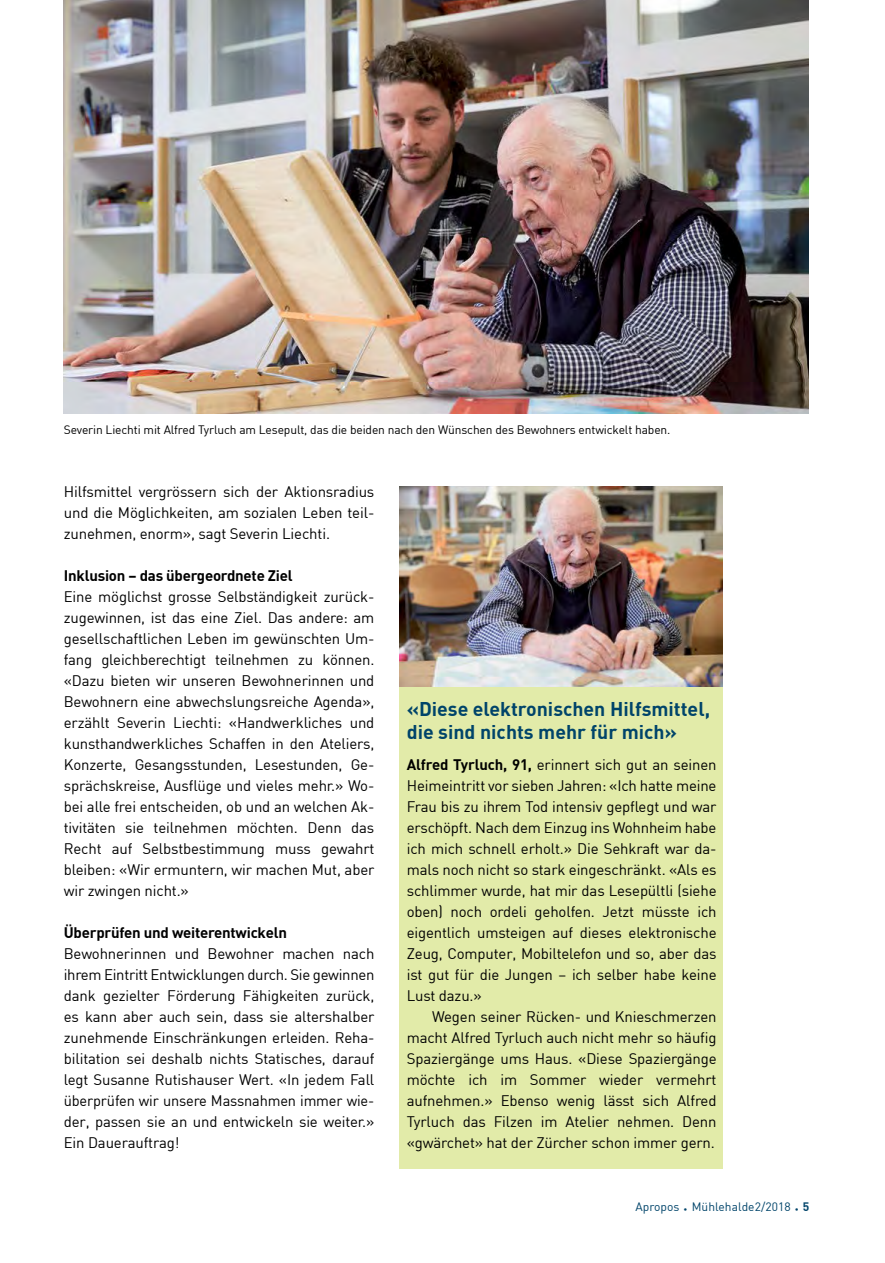
<style>
.page{position:relative;width:885px;height:1263px;background:#fff}
.page>*{position:absolute;margin:0;border:0;box-sizing:border-box;transform-origin:0 0}
.t1{font:700 19.5px/22.5px "DIN";color:#00446a}
.t2{font:15px/21px "DIN";letter-spacing:-.01em;color:#000;text-align:justify}
.t3{font:700 15px "DIN";letter-spacing:-.015em;color:#000}
.t4{font:12px "DIN";letter-spacing:-.01em;color:#000}
.t5{font:12px "DIN";letter-spacing:.005em;color:#00446a}
.s1{font-weight:700}
.s2{font-size:7.5px}
</style>
<div class="page">
<div style="left:400px;top:486px;width:322px;height:682px;background:#e2eba9"></div>
<img style="left:64px;top:0;width:744px;height:413px">
<img style="left:400px;top:486px;width:322px;height:200px">
<p class="t4" style="left:64px;top:423px;width:608px">Severin Liechti mit Alfred Tyrluch am Lesepult, das die beiden nach den Wünschen des Bewohners entwickelt haben.</p>
<p class="t2" style="left:64px;top:481px;width:312px">Hilfsmittel vergrössern sich der Aktionsradius und die Möglichkeiten, am sozialen Leben teil&shy;zunehmen, enorm», sagt Severin Liechti.</p>
<p class="t3" style="left:64px;top:566px;width:230px">Inklusion – das übergeordnete Ziel</p>
<p class="t2" style="left:64px;top:586px;width:312px">Eine möglichst grosse Selbständigkeit zurück&shy;zugewinnen, ist das eine Ziel. Das andere: am gesellschaftlichen Leben im gewünschten Um&shy;fang gleichberechtigt teilnehmen zu können. «Dazu bieten wir unseren Bewohnerinnen und Bewohnern eine abwechslungsreiche Agenda», erzählt Severin Liechti: «Handwerkliches und kunsthandwerkliches Schaffen in den Ateliers, Konzerte, Gesangsstunden, Lesestunden, Ge&shy;sprächskreise, Ausflüge und vieles mehr.» Wo&shy;bei alle frei entscheiden, ob und an welchen Ak&shy;tivitäten sie teilnehmen möchten. Denn das Recht auf Selbstbestimmung muss gewahrt bleiben: «Wir ermuntern, wir machen Mut, aber wir zwingen nicht.»</p>
<p class="t3" style="left:64px;top:923px;width:225px">Überprüfen und weiterentwickeln</p>
<p class="t2" style="left:64px;top:943px;width:312px">Bewohnerinnen und Bewohner machen nach ihrem Eintritt Entwicklungen durch. Sie gewinnen dank gezielter Förderung Fähigkeiten zurück, es kann aber auch sein, dass sie altershalber zunehmende Einschränkungen erleiden. Reha&shy;bilitation sei deshalb nichts Statisches, darauf legt Susanne Rutishauser Wert. «In jedem Fall überprüfen wir unsere Massnahmen immer wie&shy;der, passen sie an und entwickeln sie weiter.» Ein Dauerauftrag!</p>
<h1 class="t1" style="left:406px;top:697px;width:305px">«Diese elektronischen Hilfsmittel, die sind nichts mehr für mich»</h1>
<p class="t2" style="left:406px;top:754px;width:311px"><span class="s1">Alfred Tyrluch, 91,</span> erinnert sich gut an seinen Heimeintritt vor sieben Jahren: «Ich hatte meine Frau bis zu ihrem Tod intensiv gepflegt und war erschöpft. Nach dem Einzug ins Wohnheim habe ich mich schnell erholt.» Die Sehkraft war da&shy;mals noch nicht so stark eingeschränkt. «Als es schlimmer wurde, hat mir das Lesepültli (siehe oben) noch ordeli geholfen. Jetzt müsste ich eigentlich umsteigen auf dieses elektronische Zeug, Computer, Mobiltelefon und so, aber das ist gut für die Jungen – ich selber habe keine Lust dazu.»</p>
<p class="t2" style="left:406px;top:1006px;width:311px;text-indent:25px">Wegen seiner Rücken- und Knieschmerzen macht Alfred Tyrluch auch nicht mehr so häufig Spaziergänge ums Haus. «Diese Spaziergänge möchte ich im Sommer wieder vermehrt aufnehmen.» Ebenso wenig lässt sich Alfred Tyrluch das Filzen im Atelier nehmen. Denn «gwärchet» hat der Zürcher schon immer gern.</p>
<p class="t5" style="left:635px;top:1199px;width:175px">Apropos <span class="s2">•</span> Mühlehalde2/2018 <span class="s2">•</span> <span class="s1">5</span></p>
</div>
